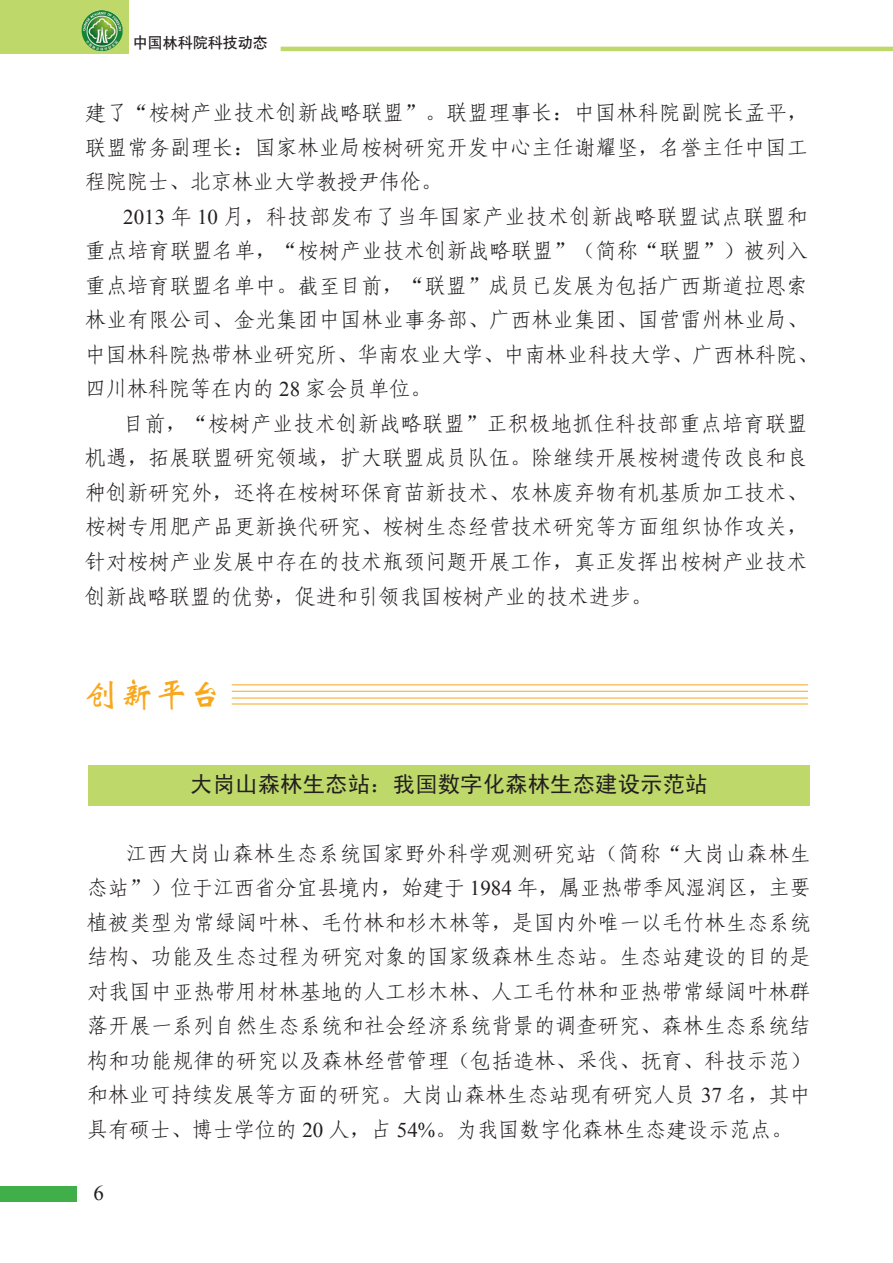
<style>
.page{position:relative;width:893px;height:1263px;background:#fff}
.page>*{position:absolute;margin:0;border:0;box-sizing:border-box;transform-origin:0 0}
.栏目{font:34.5px "ST Xinwei";color:#f9a71b}
.标题{font:22.5px "Sim Hei";color:#231f20}
.正文{font:21px/34.5px "Fang Song GB2312";letter-spacing:.015em;color:#231f20;text-align:justify}
.t1{font:21px "Times New Roman";color:#231f20}
.t2{font:15px "H Yb 1 gj";color:#231f20}
.s1{font-family:"Sim Sun"}
.s2{font-family:"Times New Roman"}
</style>
<div class="page">
<div style="left:0;top:0;width:128px;height:54px;background:#bed86a"></div>
<img style="left:82px;top:10px;width:41px;height:41px">
<hr style="left:281px;top:47px;width:612px;height:4px;background:#bed86a">
<div style="left:0;top:1186px;width:77px;height:16px;background:#40ae49"></div>
<div style="left:89px;top:765px;width:721px;height:40px;background:#bed86a"></div>
<hr style="left:232px;top:704px;width:576px;height:1px;background:#f9a71b">
<hr style="left:232px;top:698px;width:576px;height:1px;background:#f9a71b">
<hr style="left:232px;top:691px;width:576px;height:1px;background:#f9a71b">
<hr style="left:232px;top:685px;width:576px;height:1px;background:#f9a71b">
<p class="t2" style="left:133px;top:35px;width:136px">中国林科院科技动态</p>
<p class="正文" style="left:85px;top:96px;width:725px">建了<span class="s1">“</span>桉树产业技术创新战略联盟<span class="s1">”。</span>联盟理事长<span class="s1">：</span>中国林科院副院长孟平<span class="s1">，</span>联盟常务副理长<span class="s1">：</span>国家林业局桉树研究开发中心主任谢耀坚<span class="s1">，</span>名誉主任中国工程院院士<span class="s1">、</span>北京林业大学教授尹伟伦<span class="s1">。</span></p>
<p class="正文" style="left:85px;top:199px;width:735px;text-align:left;text-indent:38px"><span class="s2">2013</span> 年 <span class="s2">10</span> 月<span class="s1">，</span>科技部发布了当年国家产业技术创新战略联盟试点联盟和重点培育联盟名单<span class="s1">，“</span>桉树产业技术创新战略联盟<span class="s1">”（</span>简称<span class="s1">“</span>联盟<span class="s1">”）</span>被列入重点培育联盟名单中<span class="s1">。</span>截至目前<span class="s1">，“</span>联盟<span class="s1">”</span>成员已发展为包括广西斯道拉恩索林业有限公司<span class="s1">、</span>金光集团中国林业事务部<span class="s1">、</span>广西林业集团<span class="s1">、</span>国营雷州林业局<span class="s1">、</span>中国林科院热带林业研究所<span class="s1">、</span>华南农业大学<span class="s1">、</span>中南林业科技大学<span class="s1">、</span>广西林科院<span class="s1">、</span>四川林科院等在内的 <span class="s2">28</span> 家会员单位<span class="s1">。</span></p>
<p class="正文" style="left:85px;top:406px;width:725px;text-indent:38px">目前<span class="s1">，“</span>桉树产业技术创新战略联盟<span class="s1">”</span>正积极地抓住科技部重点培育联盟机遇<span class="s1">，</span>拓展联盟研究领域<span class="s1">，</span>扩大联盟成员队伍<span class="s1">。</span>除继续开展桉树遗传改良和良种创新研究外<span class="s1">，</span>还将在桉树环保育苗新技术<span class="s1">、</span>农林废弃物有机基质加工技术<span class="s1">、</span>桉树专用肥产品更新换代研究<span class="s1">、</span>桉树生态经营技术研究等方面组织协作攻关<span class="s1">，</span>针对桉树产业发展中存在的技术瓶颈问题开展工作<span class="s1">，</span>真正发挥出桉树产业技术创新战略联盟的优势<span class="s1">，</span>促进和引领我国桉树产业的技术进步<span class="s1">。</span></p>
<p class="栏目" style="left:85px;top:676px;width:139px">创新平台</p>
<p class="标题" style="left:190px;top:773px;width:519px">大岗山森林生态站：我国数字化森林生态建设示范站</p>
<p class="正文" style="left:87px;top:836px;width:725px;text-indent:38px">江西大岗山森林生态系统国家野外科学观测研究站<span class="s1">（</span>简称<span class="s1">“</span>大岗山森林生态站<span class="s1">”）</span>位于江西省分宜县境内<span class="s1">，</span>始建于 <span class="s2">1984</span> 年<span class="s1">，</span>属亚热带季风湿润区<span class="s1">，</span>主要植被类型为常绿阔叶林<span class="s1">、</span>毛竹林和杉木林等<span class="s1">，</span>是国内外唯一以毛竹林生态系统结构<span class="s1">、</span>功能及生态过程为研究对象的国家级森林生态站<span class="s1">。</span>生态站建设的目的是对我国中亚热带用材林基地的人工杉木林<span class="s1">、</span>人工毛竹林和亚热带常绿阔叶林群落开展一系列自然生态系统和社会经济系统背景的调查研究<span class="s1">、</span>森林生态系统结构和功能规律的研究以及森林经营管理<span class="s1">（</span>包括造林<span class="s1">、</span>采伐<span class="s1">、</span>抚育<span class="s1">、</span>科技示范<span class="s1">）</span>和林业可持续发展等方面的研究<span class="s1">。</span>大岗山森林生态站现有研究人员 <span class="s2">37</span> 名<span class="s1">，</span>其中具有硕士<span class="s1">、</span>博士学位的 <span class="s2">20</span> 人<span class="s1">，</span>占 <span class="s2">54%</span><span class="s1">。</span>为我国数字化森林生态建设示范点<span class="s1">。</span></p>
<p class="t1" style="left:94px;top:1178px;width:12px">6</p>
</div>
